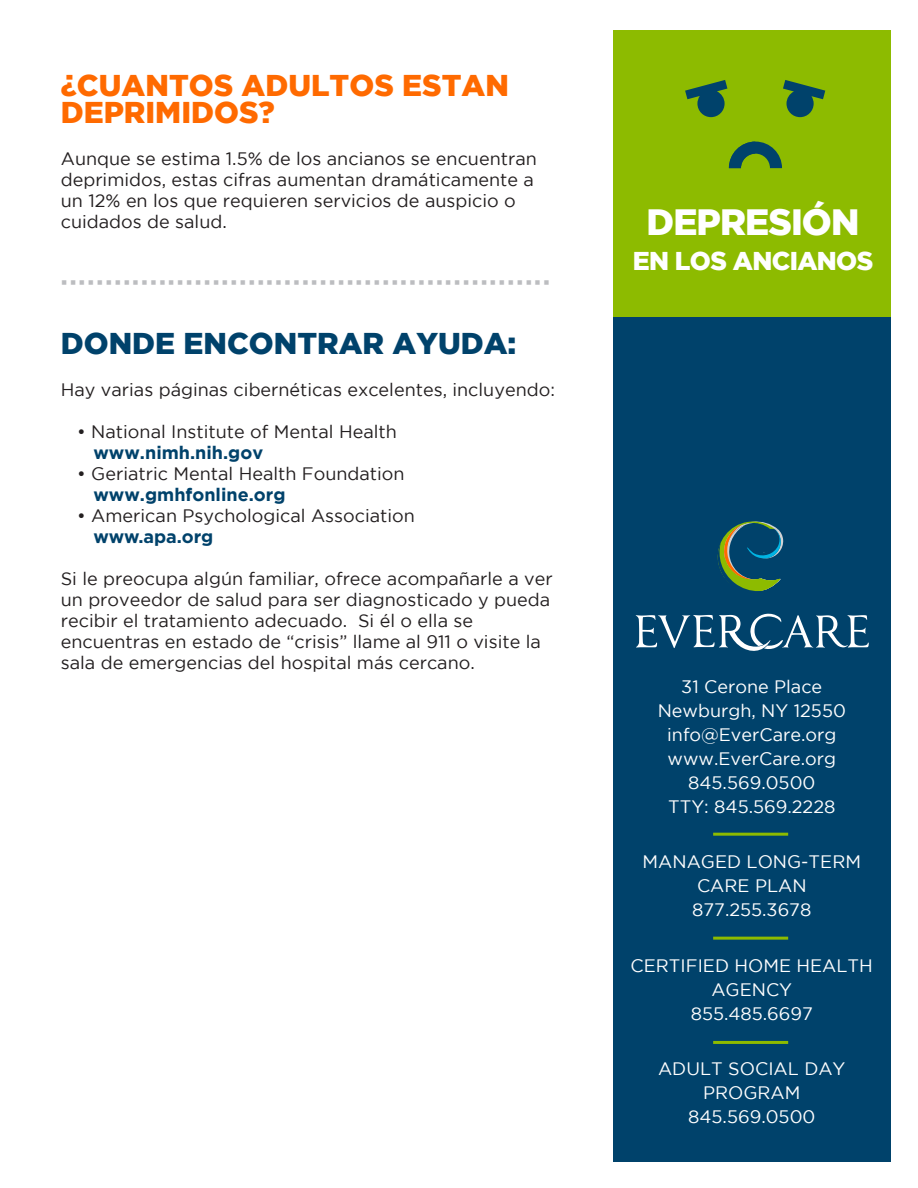
<style>
.page{position:relative;width:918px;height:1188px;background:#fff}
.page>*{position:absolute;margin:0;border:0;box-sizing:border-box;transform-origin:0 0}
.t1{font:900 36.6px "Gotham";letter-spacing:-.025em;color:#fff}
.t2{font:900 30px/27px "Gotham";color:#ff6a00}
.t3{font:900 30px "Gotham";color:#00426b}
.t4{font:900 25.65px "Gotham";letter-spacing:-.025em;color:#fff}
.t5{font:18px/21px "Gotham";color:#231f20}
.t6{font:18px/24px "Gotham";color:#fff;text-align:center}
.t7{font:700 18px "Gotham";color:#00426b}
.t8{font:700 18px "Gotham";letter-spacing:-.005em;color:#00426b}
.t9{font:15px "Wingdings";color:#bcbdc0}
</style>
<div class="page">
<div style="left:613px;top:30px;width:277px;height:1132px;background:#00426b"></div>
<svg style="left:717px;top:521px;width:67px;height:70px"></svg>
<svg style="left:636px;top:613px;width:233px;height:38px"></svg>
<hr style="left:713px;top:833px;width:75px;height:3px;background:#8dbb00">
<hr style="left:713px;top:937px;width:75px;height:3px;background:#8dbb00">
<div style="left:613px;top:31px;width:277px;height:286px;background:#8dbb00"></div>
<hr style="left:713px;top:1041px;width:75px;height:3px;background:#8dbb00">
<svg style="left:685px;top:80px;width:140px;height:88px"></svg>
<h2 class="t2" style="left:61px;top:71px;width:450px">¿CUANTOS ADULTOS ESTAN<br>DEPRIMIDOS?</h2>
<p class="t5" style="left:61px;top:148px;width:478px">Aunque se estima 1.5% de los ancianos se encuentran deprimidos, estas cifras aumentan dramáticamente a un 12% en los que requieren servicios de auspicio o cuidados de salud.</p>
<p class="t9" style="left:61px;top:274px;width:491px">▪▪▪▪▪▪▪▪▪▪▪▪▪▪▪▪▪▪▪▪▪▪▪▪▪▪▪▪▪▪▪▪▪▪▪▪▪▪▪▪▪▪▪▪▪▪▪▪▪▪▪▪▪▪▪</p>
<h2 class="t3" style="left:61px;top:326px;width:457px">DONDE ENCONTRAR AYUDA:</h2>
<p class="t5" style="left:61px;top:379px;width:496px">Hay varias páginas cibernéticas excelentes, incluyendo:</p>
<p class="t5" style="left:77px;top:421px;width:321px">• National Institute of Mental Health</p>
<p class="t7" style="left:93px;top:442px;width:171px">www.nimh.nih.gov</p>
<p class="t5" style="left:77px;top:463px;width:329px">• Geriatric Mental Health Foundation</p>
<p class="t7" style="left:93px;top:484px;width:194px">www.gmhfonline.org</p>
<p class="t5" style="left:77px;top:505px;width:339px">• American Psychological Association</p>
<p class="t8" style="left:93px;top:526px;width:121px">www.apa.org</p>
<p class="t5" style="left:61px;top:568px;width:493px">Si le preocupa algún familiar, ofrece acompañarle a ver un proveedor de salud para ser diagnosticado y pueda recibir el tratamiento adecuado. Si él o ella se encuentras en estado de “crisis” llame al 911 o visite la sala de emergencias del hospital más cercano.</p>
<h1 class="t1" style="left:647px;top:201px;width:214px">DEPRESIÓN</h1>
<h3 class="t4" style="left:633px;top:246px;width:242px">EN LOS ANCIANOS</h3>
<p class="t6" style="left:658px;top:674px;width:190px">31 Cerone Place<br>Newburgh, NY 12550 info@EverCare.org www.EverCare.org<br>845.569.0500<br>TTY: 845.569.2228</p>
<p class="t6" style="left:643px;top:850px;width:220px">MANAGED LONG-TERM<br>CARE PLAN<br>877.255.3678</p>
<p class="t6" style="left:631px;top:953px;width:244px">CERTIFIED HOME HEALTH<br>AGENCY<br>855.485.6697</p>
<p class="t6" style="left:658px;top:1057px;width:189px">ADULT SOCIAL DAY<br>PROGRAM<br>845.569.0500</p>
</div>
